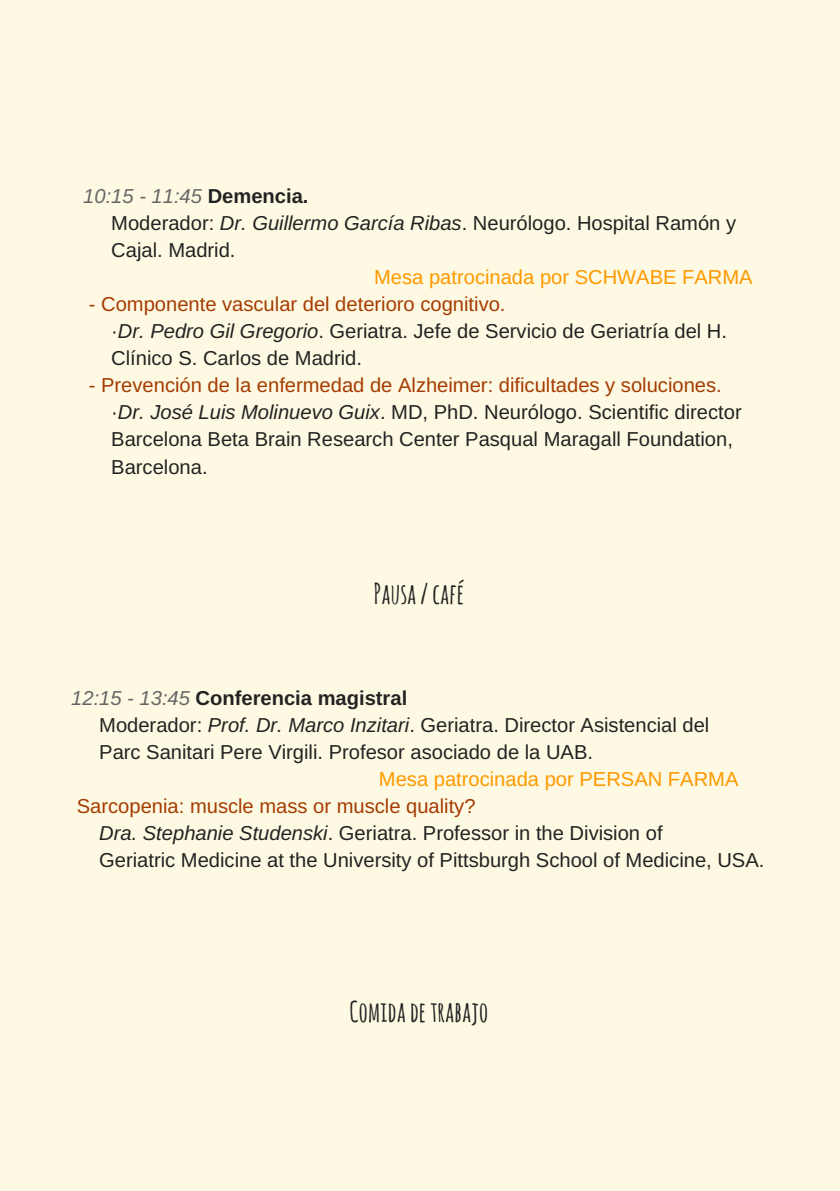
<style>
.page{position:relative;width:840px;height:1191px;background:#fff}
.page>*{position:absolute;margin:0;border:0;box-sizing:border-box;transform-origin:0 0}
.t1{font:700 28.2px "Amatic SC";color:#222}
.t2{font:20.2px/27px "Arimo";color:#222}
.t3{font:20.2px "Arimo";color:#f90}
.s1{font-style:italic;color:#666}
.s2{font-weight:700}
.s3{font-style:italic}
.s4{color:#a53b01}
</style>
<div class="page">
<div style="left:0;top:0;width:839px;height:5px;background:#fdf9e2"></div>
<div style="left:0;top:5px;width:839px;height:1186px;background:#fdf9e2"></div>
<p class="t2" style="left:111px;top:182px;width:626px;text-indent:-28px"><span class="s1">10:15 - 11:45</span> <span class="s2">Demencia.<br></span>Moderador: <span class="s3">Dr. Guillermo García Ribas</span>. Neurólogo. Hospital Ramón y<br>Cajal. Madrid.</p>
<p class="t3" style="left:374px;top:266px;width:380px">Mesa patrocinada por SCHWABE FARMA</p>
<p class="t2" style="left:111px;top:291px;width:617px;text-indent:-22px"><span class="s4">- Componente vascular del deterioro cognitivo.<br></span>·<span class="s3">Dr. Pedro Gil Gregorio</span>. Geriatra. Jefe de Servicio de Geriatría del H.<br>Clínico S. Carlos de Madrid.</p>
<p class="t2" style="left:111px;top:372px;width:631px;text-indent:-22px"><span class="s4">- Prevención de la enfermedad de Alzheimer: dificultades y soluciones. </span>·<span class="s3">Dr. José Luis Molinuevo Guix</span>. MD, PhD. Neurólogo. Scientific director Barcelona Beta Brain Research Center Pasqual Maragall Foundation, Barcelona.</p>
<h1 class="t1" style="left:373px;top:575px;width:92px">Pausa/ café</h1>
<p class="t2" style="left:99px;top:684px;width:611px;text-indent:-28px"><span class="s1">12:15 - 13:45</span> <span class="s2">Conferencia magistral<br></span>Moderador: <span class="s3">Prof. Dr. Marco Inzitari</span>. Geriatra. Director Asistencial del<br>Parc Sanitari Pere Virgili. Profesor asociado de la UAB.</p>
<p class="t3" style="left:379px;top:768px;width:361px">Mesa patrocinada por PERSAN FARMA</p>
<p class="t2" style="left:99px;top:792px;width:666px;text-indent:-22px"><span class="s4">Sarcopenia: muscle mass or muscle quality?<br></span><span class="s3">Dra. Stephanie Studenski</span>. Geriatra. Professor in the Division of<br>Geriatric Medicine at the University of Pittsburgh School of Medicine, USA.</p>
<h1 class="t1" style="left:349px;top:993px;width:140px">Comidade trabajo</h1>
</div>
